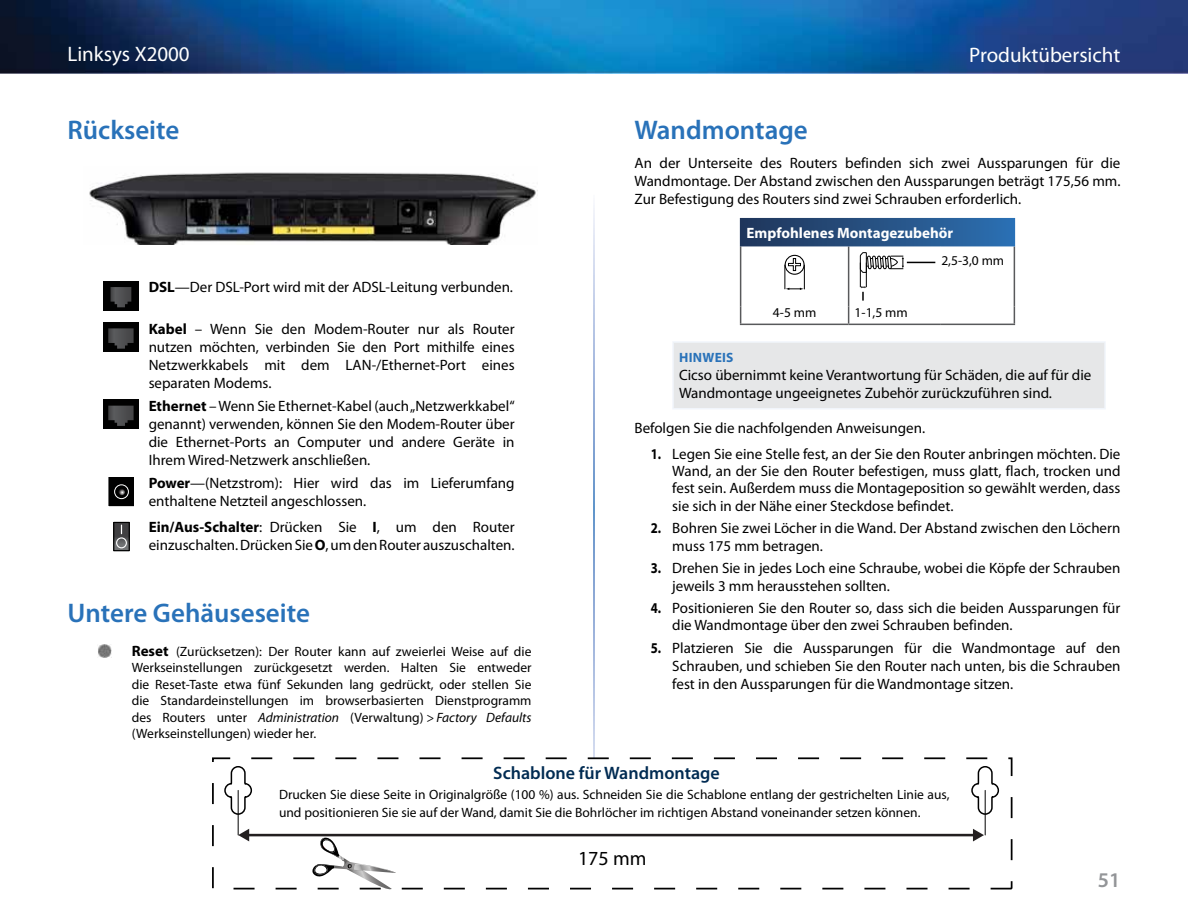
<style>
.page{position:relative;width:1188px;height:918px;background:#fff}
.page>*{position:absolute;margin:0;border:0;box-sizing:border-box;transform-origin:0 0}
.t1{font:600 27px "Myriad Pro";color:#2972b9}
.t2{font:21px "Myriad Pro";color:#fff}
.t3{font:600 21px "Myriad Pro";color:#939598}
.t4{font:20.1px "Myriad Pro";color:#000}
.t5{font:600 18px "Myriad Pro";color:#002b52}
.t6{font:15px/18px "Myriad Pro";color:#000}
.t7{font:700 15px "Myriad Pro";color:#fff}
.t8{font:13.5px/16.5px "Myriad Pro";color:#000;text-align:justify}
.t9{font:700 13.5px "Myriad Pro";letter-spacing:.02em;color:#2972b9}
.s1{font-weight:700}
.s2{font-weight:700;font-size:15px}
.s3{font-style:italic}
</style>
<div class="page">
<img style="left:0;top:0;width:1188px;height:73px">
<img style="left:89px;top:172px;width:449px;height:73px">
<div style="left:104px;top:281px;width:35px;height:30px;background:#010101"></div>
<svg style="left:111px;top:287px;width:20px;height:20px"></svg>
<div style="left:104px;top:323px;width:35px;height:29px;background:#010101"></div>
<svg style="left:108px;top:328px;width:26px;height:21px"></svg>
<div style="left:104px;top:400px;width:35px;height:29px;background:#010101"></div>
<svg style="left:108px;top:406px;width:26px;height:20px"></svg>
<svg style="left:109px;top:477px;width:25px;height:30px"></svg>
<svg style="left:115px;top:524px;width:13px;height:25px"></svg>
<div style="left:113px;top:522px;width:17px;height:29px;border:1px solid #000"></div>
<div style="left:116px;top:537px;width:11px;height:11px;border:1px solid #fff;border-radius:50%"></div>
<svg style="left:98px;top:644px;width:13px;height:13px"></svg>
<div style="left:741px;top:219px;width:273px;height:27px;background:linear-gradient(to right,#203559,#2c6fb1)"></div>
<hr style="left:740px;top:246px;width:1px;height:61px;background:#58595b">
<hr style="left:848px;top:246px;width:1px;height:61px;background:#58595b">
<hr style="left:1014px;top:246px;width:1px;height:61px;background:#58595b">
<svg style="left:740px;top:307px;width:1px;height:17px"></svg>
<svg style="left:848px;top:307px;width:1px;height:17px"></svg>
<svg style="left:1014px;top:307px;width:1px;height:17px"></svg>
<hr style="left:740px;top:324px;width:109px;height:1px;background:#58595b">
<hr style="left:849px;top:324px;width:91px;height:1px;background:#58595b">
<hr style="left:940px;top:324px;width:75px;height:1px;background:#58595b">
<svg style="left:740px;top:219px;width:1px;height:26px"></svg>
<svg style="left:1014px;top:219px;width:1px;height:26px"></svg>
<hr style="left:740px;top:245px;width:109px;height:1px;background:#fff">
<hr style="left:849px;top:245px;width:91px;height:1px;background:#fff">
<hr style="left:940px;top:245px;width:75px;height:1px;background:#fff">
<div style="left:785px;top:255px;width:20px;height:20px;border:1px solid #000;border-radius:50%"></div>
<svg style="left:785px;top:258px;width:20px;height:32px"></svg>
<svg style="left:860px;top:252px;width:75px;height:49px"></svg>
<div style="left:673px;top:342px;width:432px;height:67px;background:#e6e7e8"></div>
<hr style="left:672px;top:341px;width:434px;height:2px;background:#f1f5fb">
<hr style="left:672px;top:343px;width:2px;height:65px;background:#f1f5fb">
<hr style="left:1104px;top:343px;width:2px;height:65px;background:#f1f5fb">
<hr style="left:672px;top:408px;width:434px;height:1px;background:#f1f5fb">
<div style="left:212px;top:757px;width:801px;height:132px;border:2px dashed #010101"></div>
<svg style="left:224px;top:766px;width:29px;height:50px"></svg>
<svg style="left:971px;top:766px;width:29px;height:50px"></svg>
<hr style="left:238px;top:790px;width:1px;height:45px;background:#000">
<hr style="left:985px;top:790px;width:1px;height:45px;background:#000">
<hr style="left:247px;top:834px;width:728px;height:2px;background:#231f20">
<svg style="left:973px;top:829px;width:11px;height:12px"></svg>
<svg style="left:238px;top:829px;width:11px;height:12px"></svg>
<svg style="left:311px;top:838px;width:85px;height:52px"></svg>
<h2 class="t2" style="left:68px;top:43px;width:124px">Linksys X2000</h2>
<h2 class="t2" style="left:969px;top:43px;width:153px">Produktübersicht</h2>
<h1 class="t1" style="left:68px;top:115px;width:113px">Rückseite</h1>
<p class="t6" style="left:149px;top:279px;width:365px"><span class="s1">DSL</span>—Der DSL-Port wird mit der ADSL-Leitung verbunden.</p>
<p class="t6" style="left:149px;top:320px;width:368px;text-align:justify"><span class="s1">Kabel</span> – Wenn Sie den Modem-Router nur als Router nutzen möchten, verbinden Sie den Port mithilfe eines Netzwerkkabels mit dem LAN-/Ethernet-Port eines separaten Modems.</p>
<p class="t6" style="left:149px;top:397px;width:367px;text-align:justify"><span class="s1">Ethernet</span> – Wenn Sie Ethernet-Kabel (auch „Netzwerkkabel“ genannt) verwenden, können Sie den Modem-Router über die Ethernet-Ports an Computer und andere Geräte in Ihrem Wired-Netzwerk anschließen.</p>
<p class="t6" style="left:149px;top:475px;width:367px"><span class="s1">Power</span>—(Netzstrom): Hier wird das im Lieferumfang enthaltene Netzteil angeschlossen.</p>
<p class="t6" style="left:149px;top:518px;width:368px"><span class="s1">Ein/Aus-Schalter</span>: Drücken Sie <span class="s1">I</span>, um den Router einzuschalten. Drücken Sie <span class="s1">O</span>, um den Router auszuschalten.</p>
<h1 class="t1" style="left:68px;top:598px;width:244px">Untere Gehäuseseite</h1>
<p class="t8" style="left:132px;top:643px;width:401px"><span class="s2">Reset</span> (Zurücksetzen): Der Router kann auf zweierlei Weise auf die Werkseinstellungen zurückgesetzt werden. Halten Sie entweder die Reset-Taste etwa fünf Sekunden lang gedrückt, oder stellen Sie die Standardeinstellungen im browserbasierten Dienstprogramm des Routers unter <span class="s3">Administration</span> (Verwaltung) <span class="s3">&gt; Factory Defaults </span>(Werkseinstellungen) wieder her.</p>
<h1 class="t1" style="left:634px;top:115px;width:175px">Wandmontage</h1>
<p class="t6" style="left:634px;top:154px;width:487px;text-align:justify">An der Unterseite des Routers befinden sich zwei Aussparungen für die Wandmontage. Der Abstand zwischen den Aussparungen beträgt 175,56 mm.<br>Zur Befestigung des Routers sind zwei Schrauben erforderlich.</p>
<p class="t7" style="left:747px;top:224px;width:208px">Empfohlenes Montagezubehör</p>
<p class="t8" style="left:941px;top:252px;width:64px">2,5-3,0 mm</p>
<p class="t8" style="left:773px;top:304px;width:45px">4-5 mm</p>
<p class="t8" style="left:855px;top:304px;width:55px">1-1,5 mm</p>
<p class="t9" style="left:679px;top:350px;width:56px">HINWEIS</p>
<p class="t6" style="left:679px;top:366px;width:414px">Cicso übernimmt keine Verantwortung für Schäden, die auf für die<br>Wandmontage ungeeignetes Zubehör zurückzuführen sind.</p>
<p class="t6" style="left:635px;top:419px;width:291px">Befolgen Sie die nachfolgenden Anweisungen.</p>
<p class="t6" style="left:672px;top:446px;width:450px;line-height:17.2px;text-align:justify;text-indent:-22px"><span class="s1">1.</span> Legen Sie eine Stelle fest, an der Sie den Router anbringen möchten. Die Wand, an der Sie den Router befestigen, muss glatt, flach, trocken und fest sein. Außerdem muss die Montageposition so gewählt werden, dass sie sich in der Nähe einer Steckdose befindet.</p>
<p class="t6" style="left:672px;top:520px;width:450px;line-height:17.2px;text-indent:-22px"><span class="s1">2.</span> Bohren Sie zwei Löcher in die Wand. Der Abstand zwischen den Löchern muss 175 mm betragen.</p>
<p class="t6" style="left:672px;top:560px;width:450px;line-height:17.2px;text-indent:-22px"><span class="s1">3.</span> Drehen Sie in jedes Loch eine Schraube, wobei die Köpfe der Schrauben jeweils 3 mm herausstehen sollten.</p>
<p class="t6" style="left:672px;top:600px;width:450px;line-height:17.2px;text-indent:-22px"><span class="s1">4.</span> Positionieren Sie den Router so, dass sich die beiden Aussparungen für die Wandmontage über den zwei Schrauben befinden.</p>
<p class="t6" style="left:672px;top:639px;width:450px;text-align:justify;text-indent:-22px"><span class="s1">5.</span> Platzieren Sie die Aussparungen für die Wandmontage auf den Schrauben, und schieben Sie den Router nach unten, bis die Schrauben fest in den Aussparungen für die Wandmontage sitzen.</p>
<p class="t5" style="left:493px;top:763px;width:228px">Schablone für Wandmontage</p>
<p class="t8" style="left:279px;top:786px;width:672px;line-height:18px">Drucken Sie diese Seite in Originalgröße (100 %) aus. Schneiden Sie die Schablone entlang der gestrichelten Linie aus, und positionieren Sie sie auf der Wand, damit Sie die Bohrlöcher im richtigen Abstand voneinander setzen können.</p>
<h3 class="t4" style="left:578px;top:847px;width:70px">175 mm</h3>
<h2 class="t3" style="left:1098px;top:869px;width:24px">51</h2>
</div>
